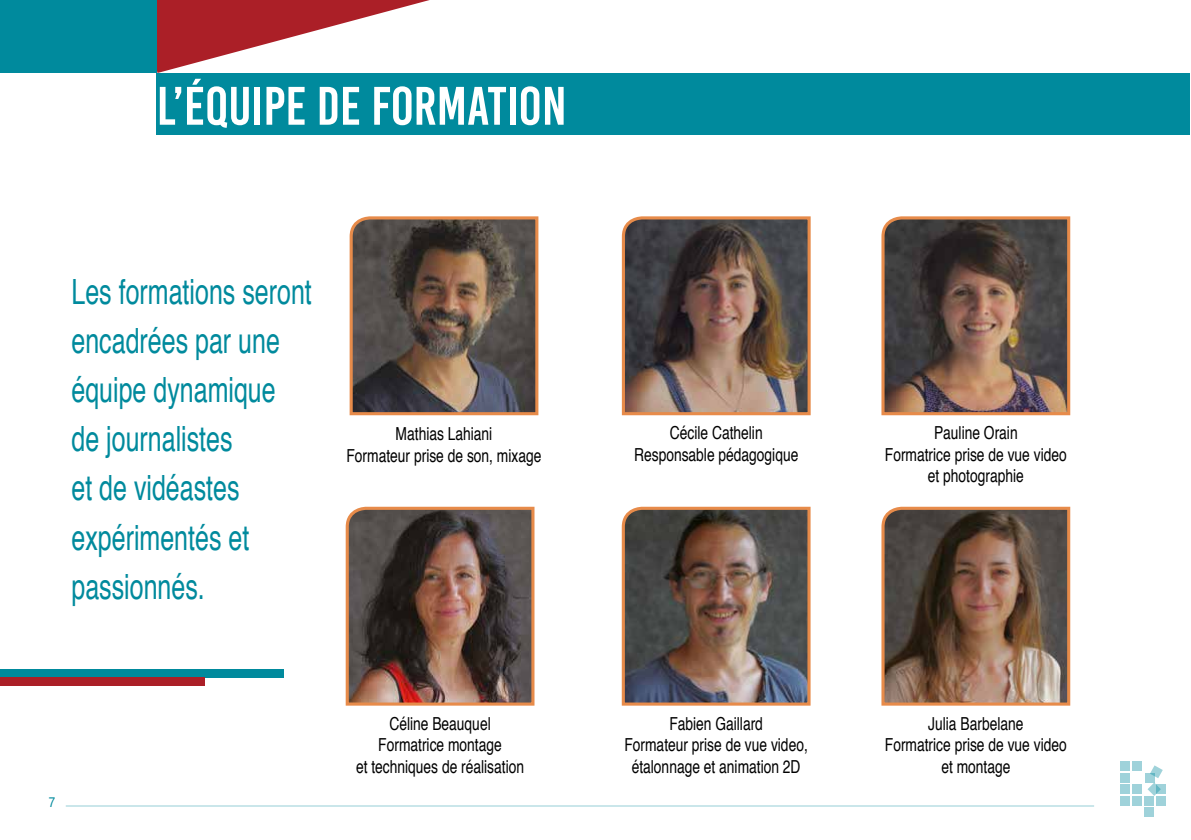
<style>
.page{position:relative;width:1191px;height:840px;background:#fff}
.page>*{position:absolute;margin:0;border:0;box-sizing:border-box;transform-origin:0 0}
.t1{font:54px "Bebas Kai";color:#fff}
.t2{font:condensed 34.8px/49.2px "Helvetica";color:#008a9d;scale:.88 1}
.t3{font:condensed 18px/21.4px "Helvetica";color:#000;text-align:center;scale:.94 1}
.t4{font:condensed 14px "Helvetica";color:#008a9d}
</style>
<div class="page">
<div style="left:1132px;top:784px;width:10px;height:9px;background:#9fd2da"></div>
<div style="left:1156px;top:784px;width:10px;height:9px;background:#9fd2da"></div>
<div style="left:1132px;top:795px;width:10px;height:10px;background:#9fd2da"></div>
<div style="left:1120px;top:772px;width:10px;height:10px;background:#9fd2da"></div>
<div style="left:1132px;top:761px;width:10px;height:9px;background:#9fd2da"></div>
<div style="left:1156px;top:795px;width:10px;height:10px;background:#9fd2da"></div>
<div style="left:1120px;top:784px;width:10px;height:9px;background:#9fd2da"></div>
<div style="left:1145px;top:772px;width:9px;height:10px;background:#9fd2da"></div>
<div style="left:1120px;top:795px;width:10px;height:10px;background:#9fd2da"></div>
<div style="left:1144px;top:795px;width:10px;height:10px;background:#9fd2da"></div>
<div style="left:1120px;top:761px;width:10px;height:9px;background:#9fd2da"></div>
<svg style="left:1147px;top:765px;width:15px;height:30px"></svg>
<div style="left:1144px;top:807px;width:10px;height:9px;background:#9fd2da"></div>
<hr style="left:66px;top:805px;width:1028px;height:1px;background:#96cfd7">
<svg style="left:138px;top:0;width:292px;height:73px"></svg>
<div style="left:157px;top:73px;width:1033px;height:61px;background:#008a9d"></div>
<div style="left:0;top:1px;width:157px;height:72px;background:#008a9d"></div>
<div style="left:0;top:668px;width:283px;height:9px;background:#008a9d"></div>
<div style="left:0;top:677px;width:204px;height:8px;background:#ab1f27"></div>
<img style="left:881px;top:216px;width:190px;height:200px">
<img style="left:621px;top:506px;width:190px;height:200px">
<img style="left:881px;top:506px;width:190px;height:200px">
<img style="left:621px;top:216px;width:190px;height:200px">
<img style="left:345px;top:506px;width:190px;height:200px">
<svg style="left:349px;top:216px;width:190px;height:200px;background:#67574c"></svg>
<h1 class="t1" style="left:157px;top:77px;width:411px">L’ÉQUIPE DE FORMATION</h1>
<h2 class="t2" style="left:71px;top:266px;width:275px">Les formations seront encadrées par une équipe dynamique de journalistes<br>et de vidéastes expérimentés et passionnés.</h2>
<p class="t3" style="left:346px;top:422px;width:209px">Mathias Lahiani<br>Formateur prise de son, mixage</p>
<p class="t3" style="left:634px;top:421px;width:176px">Cécile Cathelin<br>Responsable pédagogique</p>
<p class="t4" style="left:49px;top:792px;width:8px">7</p>
<p class="t3" style="left:356px;top:711px;width:180px">Céline Beauquel<br>Formatrice montage<br>et techniques de réalisation</p>
<p class="t3" style="left:624px;top:711px;width:197px">Fabien Gaillard<br>Formateur prise de vue video, étalonnage et animation 2D</p>
<p class="t3" style="left:885px;top:421px;width:195px">Pauline Orain<br>Formatrice prise de vue video et photographie</p>
<p class="t3" style="left:885px;top:711px;width:195px">Julia Barbelane<br>Formatrice prise de vue video et montage</p>
</div>
